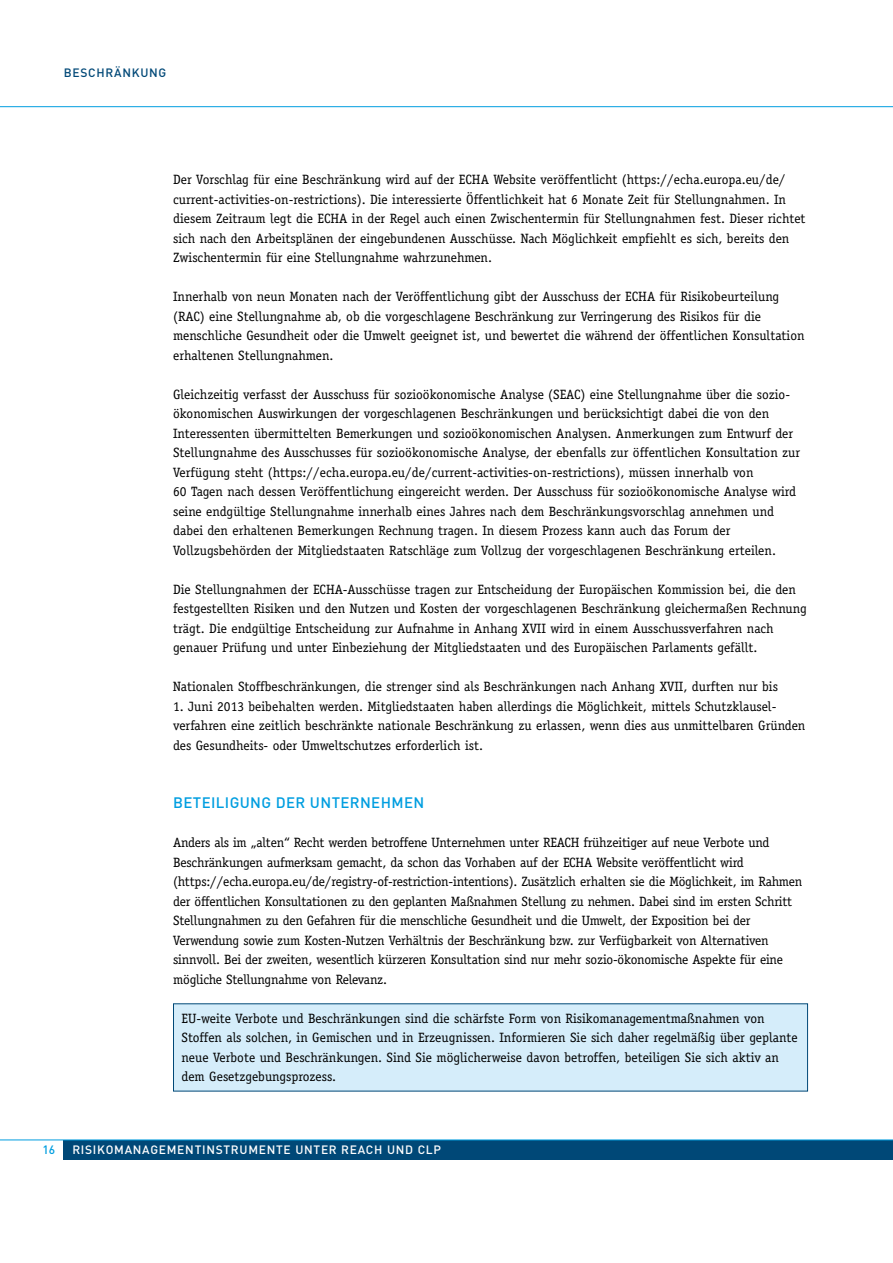
<style>
.page{position:relative;width:893px;height:1263px;background:#fff}
.page>*{position:absolute;margin:0;border:0;box-sizing:border-box;transform-origin:0 0}
.t1{font:500 15px "DIN Pro";letter-spacing:.025em;color:#009ee0}
.t2{font:13.5px/19.5px "Officina Serif";color:#000}
.t3{font:500 12px "DIN Pro";letter-spacing:.06em;color:#fff}
.t4{font:500 12px "DIN Pro";color:#004877}
.t5{font:500 12px "DIN Pro";color:#009ee0}
</style>
<div class="page">
<div style="left:173px;top:1003px;width:635px;height:88px;background:#d5edfa"></div>
<div style="left:64px;top:1140px;width:829px;height:20px;background:#004877"></div>
<hr style="left:0;top:1139px;width:893px;height:1px;background:#009ee0">
<hr style="left:0;top:106px;width:893px;height:1px;background:#009ee0">
<p class="t4" style="left:64px;top:65px;width:34px">BESCHRÄN</p>
<p class="t4" style="left:132px;top:65px;width:18px">KUNG</p>
<p class="t2" style="left:173px;top:170px;width:634px">Der Vorschlag für eine Beschränkung wird auf der ECHA Website veröffentlicht (https://echa.europa.eu/de/ current-activities-on-restrictions). Die interessierte Öffentlichkeit hat 6 Monate Zeit für Stellungnahmen. In diesem Zeitraum legt die ECHA in der Regel auch einen Zwischentermin für Stellungnahmen fest. Dieser richtet sich nach den Arbeitsplänen der eingebundenen Ausschüsse. Nach Möglichkeit empfiehlt es sich, bereits den Zwischentermin für eine Stellungnahme wahrzunehmen.</p>
<p class="t2" style="left:173px;top:287px;width:633px">Innerhalb von neun Monaten nach der Veröffentlichung gibt der Ausschuss der ECHA für Risikobeurteilung (RAC) eine Stellungnahme ab, ob die vorgeschlagene Beschränkung zur Verringerung des Risikos für die menschliche Gesundheit oder die Umwelt geeignet ist, und bewertet die während der öffentlichen Konsultation erhaltenen Stellungnahmen.</p>
<p class="t2" style="left:173px;top:384px;width:629px">Gleichzeitig verfasst der Ausschuss für sozioökonomische Analyse (SEAC) eine Stellungnahme über die sozio&shy;ökonomischen Auswirkungen der vorgeschlagenen Beschränkungen und berücksichtigt dabei die von den Interessenten übermittelten Bemerkungen und sozioökonomischen Analysen. Anmerkungen zum Entwurf der Stellungnahme des Ausschusses für sozioökonomische Analyse, der ebenfalls zur öffentlichen Konsultation zur Verfügung steht (https://echa.europa.eu/de/current-activities-on-restrictions), müssen innerhalb von<br>60 Tagen nach dessen Veröffentlichung eingereicht werden. Der Ausschuss für sozioökonomische Analyse wird seine endgültige Stellungnahme innerhalb eines Jahres nach dem Beschränkungsvorschlag annehmen und dabei den erhaltenen Bemerkungen Rechnung tragen. In diesem Prozess kann auch das Forum der Vollzugsbehörden der Mitgliedstaaten Ratschläge zum Vollzug der vorgeschlagenen Beschränkung erteilen.</p>
<p class="t2" style="left:173px;top:579px;width:635px">Die Stellungnahmen der ECHA-Ausschüsse tragen zur Entscheidung der Europäischen Kommission bei, die den festgestellten Risiken und den Nutzen und Kosten der vorgeschlagenen Beschränkung gleichermaßen Rechnung trägt. Die endgültige Entscheidung zur Aufnahme in Anhang XVII wird in einem Ausschussverfahren nach genauer Prüfung und unter Einbeziehung der Mitgliedstaaten und des Europäischen Parlaments gefällt.</p>
<p class="t2" style="left:173px;top:677px;width:606px">Nationalen Stoffbeschränkungen, die strenger sind als Beschränkungen nach Anhang XVII, durften nur bis</p>
<p class="t2" style="left:173px;top:696px;width:634px">1. Juni 2013 beibehalten werden. Mitgliedstaaten haben allerdings die Möglichkeit, mittels Schutzklausel&shy;verfahren eine zeitlich beschränkte nationale Beschränkung zu erlassen, wenn dies aus unmittelbaren Gründen des Gesundheits- oder Umweltschutzes erforderlich ist.</p>
<p class="t1" style="left:173px;top:793px;width:253px">BETEILIGUNG DER UNTERNEHM EN</p>
<p class="t2" style="left:173px;top:833px;width:631px">Anders als im „alten“ Recht werden betroffene Unternehmen unter REACH frühzeitiger auf neue Verbote und Beschränkungen aufmerksam gemacht, da schon das Vorhaben auf der ECHA Website veröffentlicht wird (https://echa.europa.eu/de/registry-of-restriction-intentions). Zusätzlich erhalten sie die Möglichkeit, im Rahmen der öffentlichen Konsultationen zu den geplanten Maßnahmen Stellung zu nehmen. Dabei sind im ersten Schritt Stellungnahmen zu den Gefahren für die menschliche Gesundheit und die Umwelt, der Exposition bei der Verwendung sowie zum Kosten-Nutzen Verhältnis der Beschränkung bzw. zur Verfügbarkeit von Alternativen sinnvoll. Bei der zweiten, wesentlich kürzeren Konsultation sind nur mehr sozio-ökonomische Aspekte für eine mögliche Stellungnahme von Relevanz.</p>
<p class="t2" style="left:182px;top:1008px;width:618px">EU-weite Verbote und Beschränkungen sind die schärfste Form von Risikomanagementmaßnahmen von Stoffen als solchen, in Gemischen und in Erzeugnissen. Informieren Sie sich daher regelmäßig über geplante neue Verbote und Beschränkungen. Sind Sie möglicherweise davon betroffen, beteiligen Sie sich aktiv an dem Gesetzgebungsprozess.</p>
<p class="t5" style="left:42px;top:1141px;width:14px">16</p>
<p class="t3" style="left:72px;top:1141px;width:114px">RISI KOMANAGEMENTIN</p>
<p class="t3" style="left:216px;top:1141px;width:17px">STRU</p>
<p class="t3" style="left:248px;top:1141px;width:20px">MENTE</p>
<p class="t3" style="left:295px;top:1141px;width:9px">UNTER</p>
<p class="t3" style="left:341px;top:1141px;width:101px">REACH UN D CLP</p>
</div>
